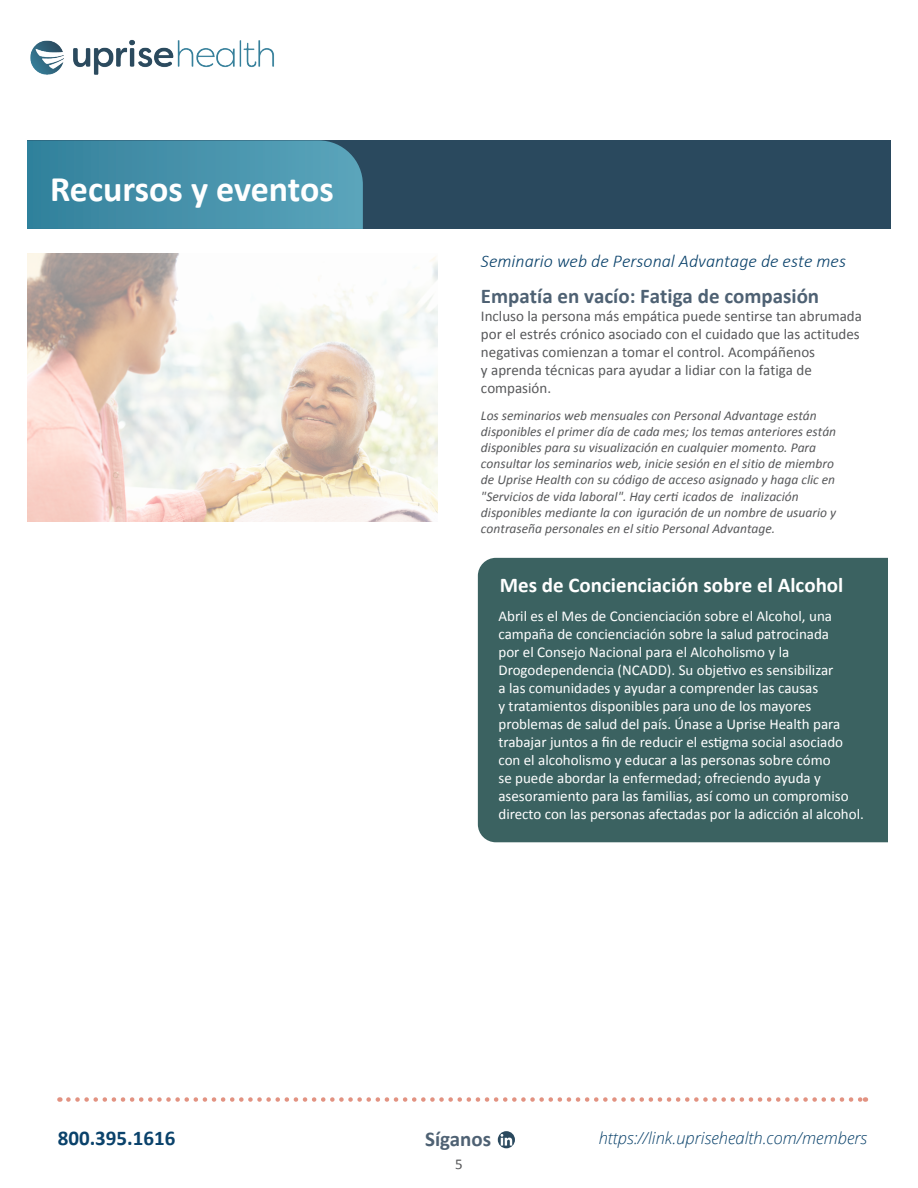
<style>
.page{position:relative;width:918px;height:1188px;background:#fff}
.page>*{position:absolute;margin:0;border:0;box-sizing:border-box;transform-origin:0 0}
.t1{font:700 36px "Calibri";color:#fff}
.t2{font:700 21px "Calibri";color:#4e6173}
.t3{font:700 21px "Calibri";color:#fff}
.t4{font:700 21px "Calibri";color:#0a426b}
.t5{font:italic 300 18px "Calibri";color:#0a426b}
.t6{font:italic 300 16.5px "Open Sans";color:#0a426b}
.t7{font:15px/18px "Calibri";color:#fff}
.t8{font:15px/18px "Calibri";color:#57585a}
.t9{font:italic 13.5px/16.2px "Calibri";color:#57585a}
</style>
<div class="page">
<div style="left:27px;top:140px;width:864px;height:89px;background:#2a495e"></div>
<svg style="left:68px;top:1097px;width:798px;height:5px"></svg>
<img style="left:30px;top:39px;width:244px;height:36px">
<svg style="left:498px;top:1131px;width:17px;height:17px"></svg>
<svg style="left:27px;top:140px;width:336px;height:89px;background:#4591a9"></svg>
<img style="left:27px;top:253px;width:410px;height:269px">
<div style="left:478px;top:558px;width:410px;height:284px;background:#3b6261"></div>
<h1 class="t1" style="left:50px;top:164px;width:285px">Recursos y eventos</h1>
<p class="t5" style="left:481px;top:250px;width:367px">Seminario web de Personal Advantage de este mes</p>
<h2 class="t2" style="left:481px;top:281px;width:340px">Empatía en vacío: Fatiga de compasión</h2>
<p class="t8" style="left:481px;top:306px;width:383px">Incluso la persona más empática puede sentirse tan abrumada por el estrés crónico asociado con el cuidado que las actitudes negativas comienzan a tomar el control. Acompáñenos<br>y aprenda técnicas para ayudar a lidiar con la fatiga de compasión.</p>
<p class="t9" style="left:481px;top:407px;width:357px">Los seminarios web mensuales con Personal Advantage están disponibles el primer día de cada mes; los temas anteriores están disponibles para su visualización en cualquier momento. Para consultar los seminarios web, inicie sesión en el sitio de miembro de Uprise Health con su código de acceso asignado y haga clic en "Servicios de vida laboral". Hay certi icados de inalización disponibles mediante la con iguración de un nombre de usuario y contraseña personales en el sitio Personal Advantage.</p>
<h2 class="t3" style="left:500px;top:570px;width:345px">Mes de Concienciación sobre el Alcohol</h2>
<p class="t7" style="left:498px;top:607px;width:367px">Abril es el Mes de Concienciación sobre el Alcohol, una campaña de concienciación sobre la salud patrocinada<br>por el Consejo Nacional para el Alcoholismo y la Drogodependencia (NCADD). Su objetivo es sensibilizar<br>a las comunidades y ayudar a comprender las causas<br>y tratamientos disponibles para uno de los mayores problemas de salud del país. Únase a Uprise Health para trabajar juntos a fin de reducir el estigma social asociado con el alcoholismo y educar a las personas sobre cómo<br>se puede abordar la enfermedad; ofreciendo ayuda y asesoramiento para las familias, así como un compromiso directo con las personas afectadas por la adicción al alcohol.</p>
<h2 class="t4" style="left:58px;top:1123px;width:119px">800.395.1616</h2>
<h2 class="t2" style="left:425px;top:1124px;width:68px">Síganos</h2>
<p class="t6" style="left:599px;top:1126px;width:270px">https://link.uprisehealth.com/members</p>
<p class="t8" style="left:455px;top:1154px;width:9px">5</p>
</div>
